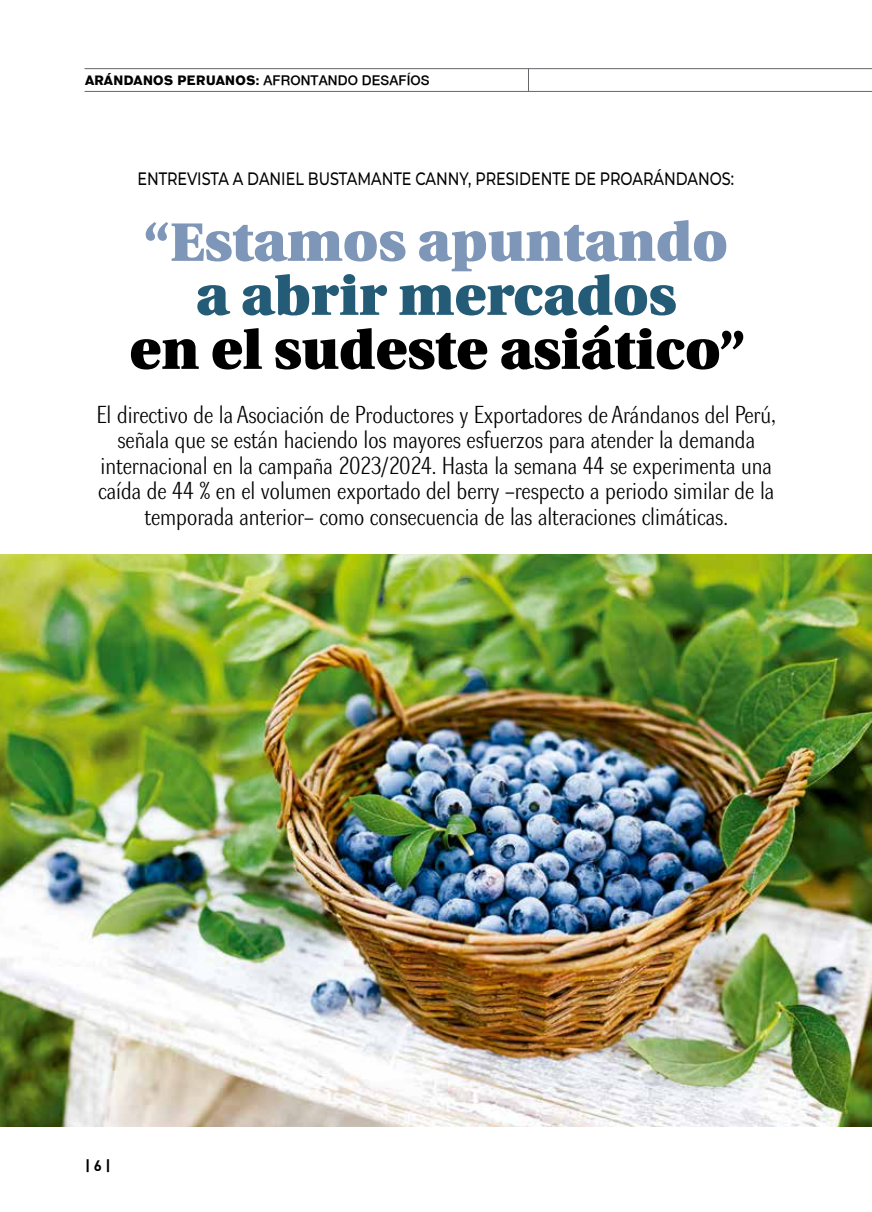
<style>
.page{position:relative;width:872px;height:1212px;background:#fff}
.page>*{position:absolute;margin:0;border:0;box-sizing:border-box;transform-origin:0 0}
.t1{font:900 54px "Utopia";color:#000}
.t2{font:900 54px "Utopia";color:#7e96b7}
.t3{font:900 54px "Utopia";color:#245c78}
.t4{font:24px/25.5px "Dyna Grotesk LC";color:#000;text-align:center;scale:1.2 1}
.t5{font:500 18px "Montserrat";color:#000;scale:.8 1}
.t6{font:700 15px "DIN Pro";color:#000}
.t7{font:700 13.5px "AG Old Face";letter-spacing:.03em;color:#000}
.s1{font-family:"Helvetica Neue";font-weight:500}
</style>
<div class="page">
<hr style="left:85px;top:91px;width:787px;height:1px;background:#67676b">
<hr style="left:85px;top:68px;width:787px;height:1px;background:#67676b">
<svg style="left:528px;top:69px;width:1px;height:22px"></svg>
<img style="left:0;top:554px;width:872px;height:573px">
<p class="t7" style="left:85px;top:72px;width:346px">ARÁNDANOS PERUANOS: <span class="s1">AFRONTANDO DESAFÍOS</span></p>
<p class="t5" style="left:137px;top:166px;width:747px">ENTREVISTA A DANIEL BUSTAMANTE CANNY, PRESIDENTE DE PROARÁNDANOS:</p>
<h1 class="t2" style="left:144px;top:211px;width:585px">“Estamos apuntando</h1>
<h1 class="t3" style="left:196px;top:265px;width:482px">a abrir mercados</h1>
<h1 class="t1" style="left:129px;top:319px;width:617px">en el sudeste asiático”</h1>
<p class="t4" style="left:97px;top:404px;width:567px">El directivo de la Asociación de Productores y Exportadores de Arándanos del Perú, señala que se están haciendo los mayores esfuerzos para atender la demanda internacional en la campaña 2023/2024. Hasta la semana 44 se experimenta una caída de 44 % en el volumen exportado del berry –respecto a periodo similar de la temporada anterior– como consecuencia de las alteraciones climáticas.</p>
<p class="t6" style="left:85px;top:1156px;width:27px">| 6 |</p>
</div>
